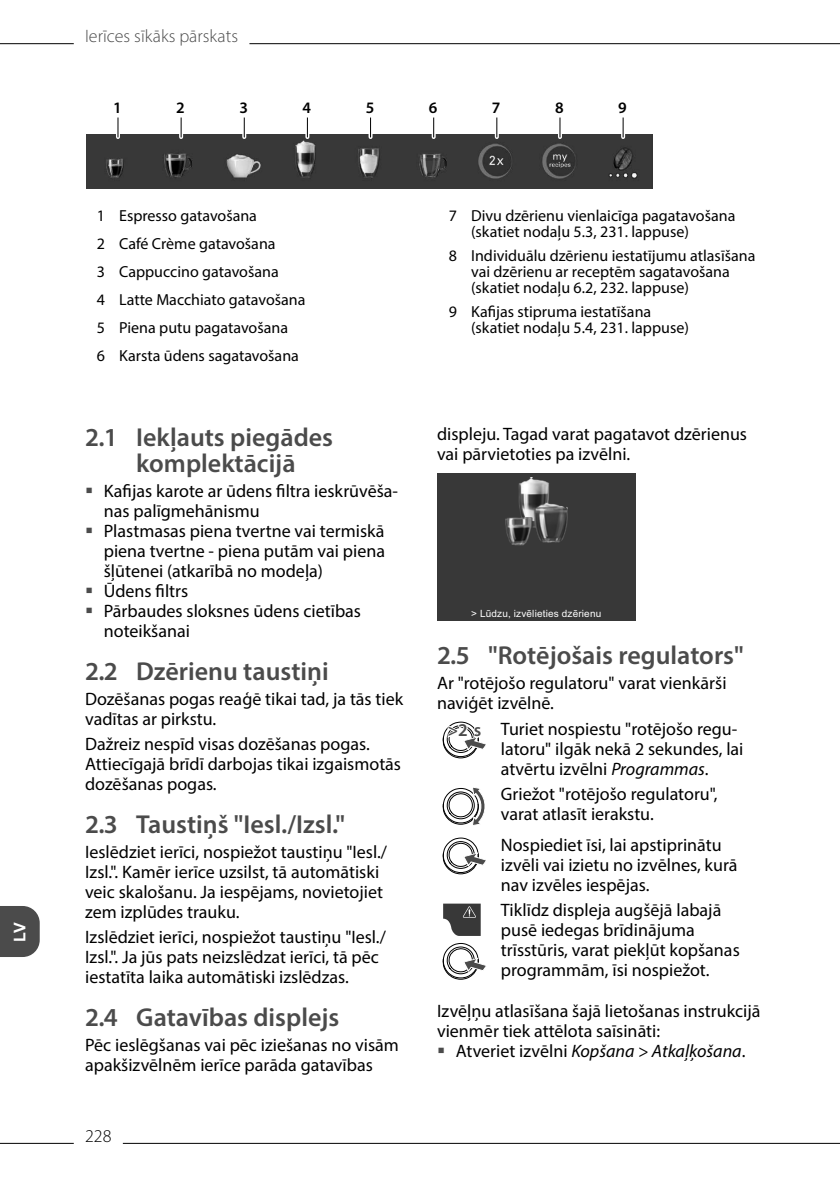
<style>
.page{position:relative;width:840px;height:1191px;background:#fff}
.page>*{position:absolute;margin:0;border:0;box-sizing:border-box;transform-origin:0 0}
.t1{font:600 26px/26px "Myriad Pro";color:#4b4b4b;text-align:center}
.t2{font:18px/20px "Myriad Pro";color:#000}
.t3{font:italic 18px "Myriad Pro";color:#000}
.t4{font:300 18px "Myriad Pro";color:#4b4b4b}
.t5{font:300 18px "Myriad Pro";color:#000}
.t6{font:16px/28px "Myriad Pro";color:#000}
.t7{font:600 16px "Myriad Pro";color:#000}
.t8{font:700 16px "Arial";color:#fff}
.t9{font:10px "Arial";letter-spacing:.015em;color:#fff}
.s1{font-weight:600;color:#fff}
.s2{font-style:italic}
.s3{font-style:normal}
</style>
<div class="page">
<hr style="left:0;top:43px;width:839px;height:1px;background:#000">
<hr style="left:0;top:1143px;width:839px;height:1px;background:#000">
<div style="left:74px;top:39px;width:175px;height:10px;background:#fff"></div>
<div style="left:74px;top:1139px;width:49px;height:10px;background:#fff"></div>
<svg style="left:0;top:906px;width:40px;height:51px;background:#575757"></svg>
<img style="left:86px;top:135px;width:566px;height:54px">
<svg style="left:179px;top:118px;width:4px;height:19px"></svg>
<hr style="left:180px;top:106px;width:1px;height:31px;background:#000">
<div style="left:170px;top:95px;width:22px;height:23px;background:#fff;border-radius:50%"></div>
<hr style="left:242px;top:106px;width:4px;height:31px;background:#fff">
<hr style="left:243px;top:106px;width:2px;height:31px;background:#000">
<div style="left:233px;top:95px;width:22px;height:23px;background:#fff;border-radius:50%"></div>
<svg style="left:305px;top:118px;width:4px;height:19px"></svg>
<hr style="left:307px;top:106px;width:1px;height:31px;background:#000">
<div style="left:296px;top:95px;width:22px;height:23px;background:#fff;border-radius:50%"></div>
<svg style="left:368px;top:118px;width:4px;height:19px"></svg>
<hr style="left:370px;top:106px;width:1px;height:31px;background:#000">
<div style="left:359px;top:95px;width:22px;height:23px;background:#fff;border-radius:50%"></div>
<svg style="left:431px;top:118px;width:4px;height:19px"></svg>
<hr style="left:433px;top:106px;width:1px;height:31px;background:#000">
<div style="left:422px;top:95px;width:22px;height:23px;background:#fff;border-radius:50%"></div>
<svg style="left:494px;top:118px;width:4px;height:19px"></svg>
<hr style="left:496px;top:106px;width:1px;height:31px;background:#000">
<div style="left:485px;top:95px;width:22px;height:23px;background:#fff;border-radius:50%"></div>
<svg style="left:557px;top:118px;width:4px;height:19px"></svg>
<hr style="left:559px;top:106px;width:1px;height:31px;background:#000">
<div style="left:548px;top:95px;width:22px;height:23px;background:#fff;border-radius:50%"></div>
<svg style="left:116px;top:118px;width:4px;height:19px"></svg>
<hr style="left:117px;top:106px;width:1px;height:31px;background:#000">
<div style="left:107px;top:95px;width:22px;height:23px;background:#fff;border-radius:50%"></div>
<svg style="left:620px;top:118px;width:4px;height:19px"></svg>
<hr style="left:622px;top:106px;width:1px;height:31px;background:#000">
<div style="left:611px;top:95px;width:22px;height:23px;background:#fff;border-radius:50%"></div>
<div style="left:437px;top:473px;width:198px;height:147px;background:#383838"></div>
<img style="left:505px;top:478px;width:62px;height:67px">
<svg style="left:442px;top:721px;width:44px;height:37px"></svg>
<svg style="left:442px;top:787px;width:43px;height:39px"></svg>
<svg style="left:442px;top:837px;width:44px;height:37px"></svg>
<svg style="left:442px;top:943px;width:44px;height:36px"></svg>
<svg style="left:443px;top:903px;width:37px;height:33px"></svg>
<p class="t8" style="left:9px;top:942px;width:21px;rotate:-90deg">LV</p>
<p class="t4" style="left:85px;top:25px;width:154px">Ierīces sīkāks pārskats</p>
<p class="t7" style="left:113px;top:97px;width:10px">1</p>
<p class="t7" style="left:176px;top:97px;width:10px">2</p>
<p class="t7" style="left:239px;top:97px;width:10px">3</p>
<p class="t7" style="left:302px;top:97px;width:10px">4</p>
<p class="t7" style="left:365px;top:97px;width:10px">5</p>
<p class="t7" style="left:428px;top:97px;width:10px">6</p>
<p class="t7" style="left:491px;top:97px;width:10px">7</p>
<p class="t7" style="left:554px;top:97px;width:10px">8</p>
<p class="t7" style="left:618px;top:97px;width:10px">9</p>
<p class="t6" style="left:97px;top:202px;width:210px">1 Espresso gatavošana<br>2 Café Crème gatavošana<br>3 Cappuccino gatavošana<br>4 Latte Macchiato gatavošana<br>5 Piena putu pagatavošana<br>6 Karsta ūdens sagatavošana</p>
<p class="t6" style="left:471px;top:208px;width:265px;line-height:16px;text-indent:-22px">7 Divu dzērienu vienlaicīga pagatavošana (skatiet nodaļu 5.3, 231. lappuse)</p>
<p class="t6" style="left:471px;top:248px;width:286px;line-height:16px;text-indent:-22px">8 Individuālu dzērienu iestatījumu atlasīšana vai dzērienu ar receptēm sagatavošana (skatiet nodaļu 6.2, 232. lappuse)</p>
<p class="t6" style="left:471px;top:304px;width:219px;line-height:16px;text-indent:-22px">9 Kafijas stipruma iestatīšana (skatiet nodaļu 5.4, 231. lappuse)</p>
<h1 class="t1" style="left:85px;top:423px;width:249px">2.1 Iekļauts piegādes komplektācijā</h1>
<p class="t2" style="left:104px;top:480px;width:295px">Kafijas karote ar ūdens filtra ieskrūvēša&shy;nas palīgmehānismu<br>Plastmasas piena tvertne vai termiskā piena tvertne - piena putām vai piena šļūtenei (atkarībā no modeļa)<br>Ūdens filtrs<br>Pārbaudes sloksnes ūdens cietības noteikšanai</p>
<h1 class="t1" style="left:85px;top:657px;width:245px">2.2 Dzērienu taustiņi</h1>
<p class="t2" style="left:85px;top:688px;width:319px">Dozēšanas pogas reaģē tikai tad, ja tās tiek vadītas ar pirkstu.</p>
<p class="t2" style="left:85px;top:733px;width:317px">Dažreiz nespīd visas dozēšanas pogas.<br>Attiecīgajā brīdī darbojas tikai izgaismotās dozēšanas pogas.</p>
<h1 class="t1" style="left:85px;top:810px;width:261px">2.3 Taustiņš "Iesl./Izsl."</h1>
<p class="t2" style="left:85px;top:841px;width:303px">Ieslēdziet ierīci, nospiežot taustiņu "Iesl./ Izsl.". Kamēr ierīce uzsilst, tā automātiski veic skalošanu. Ja iespējams, novietojiet zem izplūdes trauku.</p>
<p class="t2" style="left:85px;top:926px;width:302px">Izslēdziet ierīci, nospiežot taustiņu "Iesl./<br>Izsl.". Ja jūs pats neizslēdzat ierīci, tā pēc iestatīta laika automātiski izslēdzas.</p>
<h1 class="t1" style="left:85px;top:1003px;width:255px">2.4 Gatavības displejs</h1>
<p class="t2" style="left:85px;top:1034px;width:315px">Pēc ieslēgšanas vai pēc iziešanas no visām apakšizvēlnēm ierīce parāda gatavības</p>
<p class="t5" style="left:85px;top:1125px;width:28px">228</p>
<p class="t2" style="left:437px;top:423px;width:311px">displeju. Tagad varat pagatavot dzērienus vai pārvietoties pa izvēlni.</p>
<p class="t9" style="left:471px;top:606px;width:132px">&gt; Lūdzu, izvēlieties dzērienu</p>
<h1 class="t1" style="left:437px;top:641px;width:308px">2.5 "Rotējošais regulators"</h1>
<p class="t2" style="left:437px;top:672px;width:291px">Ar "rotējošo regulatoru" varat vienkārši naviģēt izvēlnē.</p>
<p class="t2" style="left:500px;top:719px;width:244px;text-indent:-53px"><span class="s1">&gt;2 s</span> Turiet nospiestu "rotējošo regu&shy;latoru" ilgāk nekā 2 sekundes, lai atvērtu izvēlni <span class="s2">Programmas</span>.</p>
<p class="t2" style="left:500px;top:783px;width:218px">Griežot "rotējošo regulatoru", varat atlasīt ierakstu.</p>
<p class="t2" style="left:500px;top:834px;width:238px">Nospiediet īsi, lai apstiprinātu izvēli vai izietu no izvēlnes, kurā nav izvēles iespējas.</p>
<p class="t2" style="left:500px;top:899px;width:240px">Tiklīdz displeja augšējā labajā pusē iedegas brīdinājuma trīsstūris, varat piekļūt kopšanas programmām, īsi nospiežot.</p>
<p class="t2" style="left:437px;top:1001px;width:325px">Izvēļņu atlasīšana šajā lietošanas instrukcijā vienmēr tiek attēlota saīsināti:</p>
<p class="t3" style="left:455px;top:1040px;width:291px"><span class="s3">Atveriet izvēlni</span> Kopšana &gt; Atkaļķošana<span class="s3">.</span></p>
</div>
